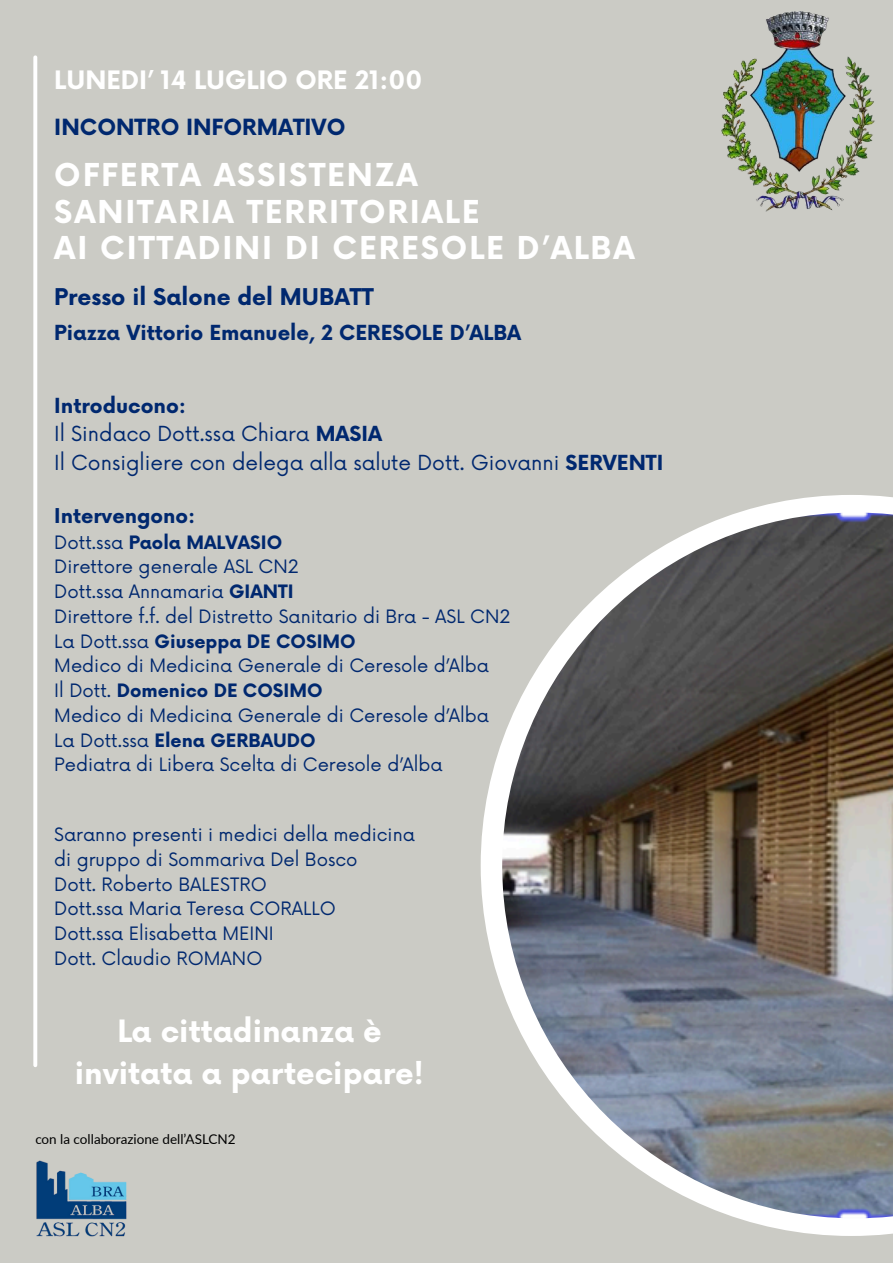
<style>
.page{position:relative;width:893px;height:1263px;background:#fff}
.page>*{position:absolute;margin:0;border:0;box-sizing:border-box;transform-origin:0 0}
.t1{font:700 30.75px "Now";letter-spacing:.06em;color:#fff}
.t2{font:700 30px/41.6px "Now";color:#fff;text-align:center}
.t3{font:700 24.75px "Now";color:#fff}
.t4{font:700 22.5px "Now";color:#00286f}
.t5{font:700 21.75px "Now";color:#00286f}
.t6{font:20.25px "Now";color:#00286f}
.t7{font:700 20.25px "Now";color:#00286f}
.t8{font:700 19.95px "Now";color:#00286f}
.t9{font:18px/24.8px "Now";color:#00286f}
.t10{font:700 18px "Now";color:#00286f}
.t11{font:13.5px "Lato";color:#000}
.s1{font-weight:700}
.s2{font-weight:400}
</style>
<div class="page">
<div style="left:0;top:0;width:892px;height:1262px;background:#cbcbc5"></div>
<svg style="left:481px;top:495px;width:412px;height:741px"></svg>
<img style="left:502px;top:512px;width:391px;height:706px">
<svg style="left:33px;top:57px;width:4px;height:1008px;background:#fafaf9"></svg>
<img style="left:721px;top:11px;width:154px;height:200px">
<img style="left:36px;top:1160px;width:91px;height:77px">
<p class="t3" style="left:54px;top:67px;width:370px">LUNEDI’ 14 LUGLIO ORE 21:00</p>
<p class="t5" style="left:54px;top:115px;width:293px">INCONTRO INFORMATIVO</p>
<p class="t1" style="left:54px;top:158px;width:365px">OFFERTA ASSISTENZA</p>
<p class="t1" style="left:54px;top:195px;width:427px">SANITARIA TERRITORIALE</p>
<p class="t1" style="left:54px;top:232px;width:582px">AI CITTADINI DI CERESOLE D’ALBA</p>
<p class="t4" style="left:54px;top:284px;width:321px">Presso il Salone del MUBATT</p>
<p class="t7" style="left:54px;top:322px;width:468px">Piazza Vittorio Emanuele, 2 CERESOLE D’ALBA</p>
<p class="t7" style="left:54px;top:394px;width:133px">Introducono:</p>
<p class="t6" style="left:54px;top:423px;width:329px">Il Sindaco Dott.ssa Chiara <span class="s1">MASIA</span></p>
<p class="t6" style="left:54px;top:451px;width:610px">Il Consigliere con delega alla salute Dott. Giovanni <span class="s1">SERVENTI</span></p>
<p class="t8" style="left:54px;top:505px;width:143px">Intervengono:</p>
<p class="t10" style="left:54px;top:532px;width:229px"><span class="s2">Dott.ssa</span> Paola MALVASIO</p>
<p class="t9" style="left:54px;top:555px;width:246px">Direttore generale ASL CN2</p>
<p class="t9" style="left:54px;top:580px;width:241px">Dott.ssa Annamaria <span class="s1">GIANTI</span></p>
<p class="t9" style="left:54px;top:605px;width:457px">Direttore f.f. del Distretto Sanitario di Bra - ASL CN2</p>
<p class="t10" style="left:54px;top:631px;width:303px"><span class="s2">La Dott.ssa</span> Giuseppa DE COSIMO</p>
<p class="t9" style="left:54px;top:654px;width:436px">Medico di Medicina Generale di Ceresole d’Alba</p>
<p class="t10" style="left:54px;top:681px;width:270px"><span class="s2">Il Dott.</span> Domenico DE COSIMO</p>
<p class="t9" style="left:54px;top:704px;width:436px">Medico di Medicina Generale di Ceresole d’Alba</p>
<p class="t10" style="left:54px;top:730px;width:263px"><span class="s2">La Dott.ssa</span> Elena GERBAUDO</p>
<p class="t9" style="left:54px;top:753px;width:390px">Pediatra di Libera Scelta di Ceresole d’Alba</p>
<p class="t9" style="left:54px;top:823px;width:362px">Saranno presenti i medici della medicina di gruppo di Sommariva Del Bosco</p>
<p class="t9" style="left:54px;top:873px;width:214px">Dott. Roberto BALESTRO</p>
<p class="t9" style="left:54px;top:897px;width:283px">Dott.ssa Maria Teresa CORALLO</p>
<p class="t9" style="left:54px;top:922px;width:221px">Dott.ssa Elisabetta MEINI</p>
<p class="t9" style="left:54px;top:947px;width:210px">Dott. Claudio ROMANO</p>
<p class="t2" style="left:75px;top:1012px;width:351px">La cittadinanza è invitata a partecipare!</p>
<p class="t11" style="left:35px;top:1130px;width:202px">con la collaborazione dell’ASLCN2</p>
</div>
